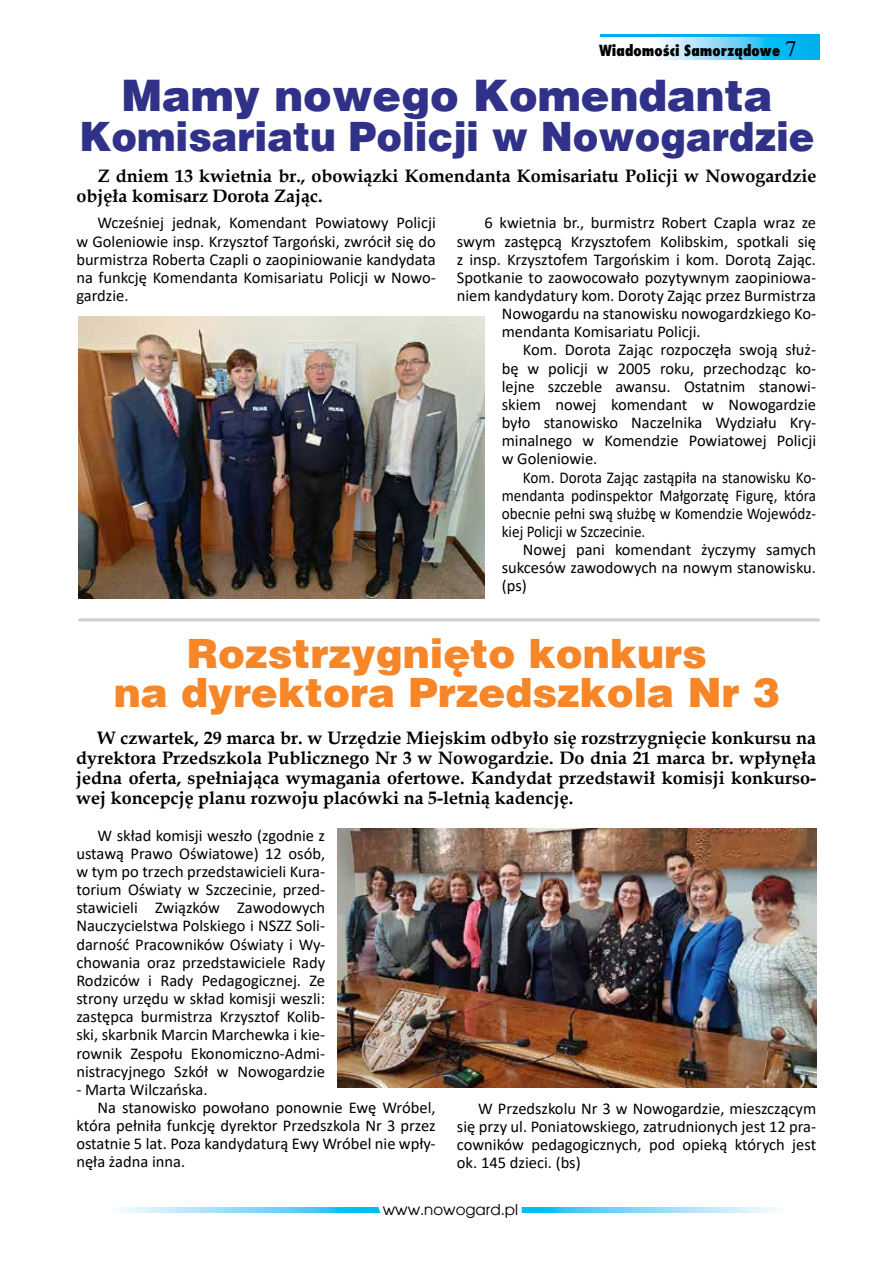
<style>
.page{position:relative;width:893px;height:1263px;background:#fff}
.page>*{position:absolute;margin:0;border:0;box-sizing:border-box;transform-origin:0 0}
.t1{font:900 43.5px "Switzerland";color:#303188}
.t2{font:900 40.5px/39px "Switzerland";color:#f68627;text-align:center}
.t3{font:900 40.5px "Switzerland";color:#303188;scale:.95 1}
.t4{font:22.5px "Times";color:#000}
.t5{font:700 18px/19.8px "Book Antiqua";color:#000}
.t6{font:16.5px/18.1px "Calibri";color:#000;text-align:justify}
.t7{font:16.5px "Calibri";color:#000;scale:.92 1}
.t8{font:800 15px "Fujiyama";color:#000}
.t9{font:15px "Avalon";color:#000}
</style>
<div class="page">
<div style="left:600px;top:34px;width:220px;height:26px;background:#00aeef"></div>
<svg style="left:600px;top:37px;width:190px;height:22px;background:#a2e3f9"></svg>
<svg style="left:527px;top:1208px;width:248px;height:5px"></svg>
<svg style="left:119px;top:1208px;width:251px;height:5px"></svg>
<svg style="left:370px;top:1207px;width:157px;height:6px"></svg>
<hr style="left:79px;top:618px;width:741px;height:3px;background:#cbcdce">
<img style="left:79px;top:316px;width:406px;height:282px">
<img style="left:338px;top:828px;width:478px;height:260px">
<h3 class="t4" style="left:785px;top:36px;width:13px">7</h3>
<p class="t8" style="left:599px;top:40px;width:182px">Wiadomości Samorządowe</p>
<h1 class="t1" style="left:121px;top:70px;width:653px">Mamy nowego Komendanta</h1>
<h2 class="t3" style="left:79px;top:113px;width:775px">Komisariatu Policji w Nowogardzie</h2>
<p class="t5" style="left:76px;top:166px;width:741px;text-indent:21px">Z dniem 13 kwietnia br., obowiązki Komendanta Komisariatu Policji w Nowogardzie objęła komisarz Dorota Zając.</p>
<p class="t6" style="left:485px;top:213px;width:333px">6 kwietnia br., burmistrz Robert Czapla wraz ze</p>
<p class="t6" style="left:457px;top:232px;width:361px">swym zastępcą Krzysztofem Kolibskim, spotkali się</p>
<p class="t6" style="left:457px;top:250px;width:361px">z insp. Krzysztofem Targońskim i kom. Dorotą Zając.</p>
<p class="t6" style="left:457px;top:268px;width:361px">Spotkanie to zaowocowało pozytywnym zaopiniowa-</p>
<p class="t6" style="left:457px;top:286px;width:361px">niem kandydatury kom. Doroty Zając przez Burmistrza</p>
<p class="t6" style="left:502px;top:304px;width:316px">Nowogardu na stanowisku nowogardzkiego Ko-</p>
<p class="t6" style="left:502px;top:322px;width:200px">mendanta Komisariatu Policji.</p>
<p class="t6" style="left:523px;top:340px;width:295px">Kom. Dorota Zając rozpoczęła swoją służ-</p>
<p class="t6" style="left:502px;top:359px;width:316px">bę w policji w 2005 roku, przechodząc ko-</p>
<p class="t6" style="left:502px;top:377px;width:316px">lejne szczeble awansu. Ostatnim stanowi-</p>
<p class="t6" style="left:502px;top:395px;width:316px">skiem nowej komendant w Nowogardzie</p>
<p class="t6" style="left:502px;top:413px;width:316px">było stanowisko Naczelnika Wydziału Kry-</p>
<p class="t6" style="left:502px;top:431px;width:316px">minalnego w Komendzie Powiatowej Policji</p>
<p class="t6" style="left:502px;top:449px;width:97px">w Goleniowie.</p>
<p class="t7" style="left:523px;top:466px;width:320px">Kom. Dorota Zając zastąpiła na stanowisku Ko-</p>
<p class="t7" style="left:502px;top:484px;width:343px">mendanta podinspektor Małgorzatę Figurę, która</p>
<p class="t7" style="left:502px;top:502px;width:343px">obecnie pełni swą służbę w Komendzie Wojewódz-</p>
<p class="t7" style="left:502px;top:520px;width:158px">kiej Policji w Szczecinie.</p>
<p class="t6" style="left:523px;top:540px;width:295px">Nowej pani komendant życzymy samych</p>
<p class="t6" style="left:502px;top:558px;width:316px">sukcesów zawodowych na nowym stanowisku.</p>
<p class="t6" style="left:502px;top:576px;width:27px">(ps)</p>
<p class="t6" style="left:76px;top:213px;width:361px;text-indent:21px">Wcześniej jednak, Komendant Powiatowy Policji w Goleniowie insp. Krzysztof Targoński, zwrócił się do burmistrza Roberta Czapli o zaopiniowanie kandydata na funkcję Komendanta Komisariatu Policji w Nowo&shy;gardzie.</p>
<h2 class="t2" style="left:114px;top:636px;width:668px">Rozstrzygnięto konkurs<br>na dyrektora Przedszkola Nr 3</h2>
<p class="t5" style="left:76px;top:728px;width:741px;text-align:justify;text-indent:21px">W czwartek, 29 marca br. w Urzędzie Miejskim odbyło się rozstrzygnięcie konkursu na dyrektora Przedszkola Publicznego Nr 3 w Nowogardzie. Do dnia 21 marca br. wpłynęła jedna oferta, spełniająca wymagania ofertowe. Kandydat przedstawił komisji konkurso&shy;wej koncepcję planu rozwoju placówki na 5-letnią kadencję.</p>
<p class="t6" style="left:76px;top:826px;width:250px;text-indent:21px">W skład komisji weszło (zgodnie z ustawą Prawo Oświatowe) 12 osób, w tym po trzech przedstawicieli Kura&shy;torium Oświaty w Szczecinie, przed&shy;stawicieli Związków Zawodowych Nauczycielstwa Polskiego i NSZZ Soli&shy;darność Pracowników Oświaty i Wy&shy;chowania oraz przedstawiciele Rady Rodziców i Rady Pedagogicznej. Ze strony urzędu w skład komisji weszli: zastępca burmistrza Krzysztof Kolib&shy;ski, skarbnik Marcin Marchewka i kie&shy;rownik Zespołu Ekonomiczno-Admi&shy;nistracyjnego Szkół w Nowogardzie</p>
<p class="t6" style="left:76px;top:1080px;width:133px">- Marta Wilczańska.</p>
<p class="t6" style="left:98px;top:1098px;width:339px">Na stanowisko powołano ponownie Ewę Wróbel,</p>
<p class="t6" style="left:76px;top:1116px;width:361px">która pełniła funkcję dyrektor Przedszkola Nr 3 przez</p>
<p class="t6" style="left:76px;top:1134px;width:361px">ostatnie 5 lat. Poza kandydaturą Ewy Wróbel nie wpły-</p>
<p class="t6" style="left:76px;top:1152px;width:110px">nęła żadna inna.</p>
<p class="t6" style="left:457px;top:1099px;width:361px;text-indent:21px">W Przedszkolu Nr 3 w Nowogardzie, mieszczącym się przy ul. Poniatowskiego, zatrudnionych jest 12 pra&shy;cowników pedagogicznych, pod opieką których jest ok. 145 dzieci. (bs)</p>
<p class="t9" style="left:383px;top:1200px;width:137px">www.nowogard.pl</p>
</div>
